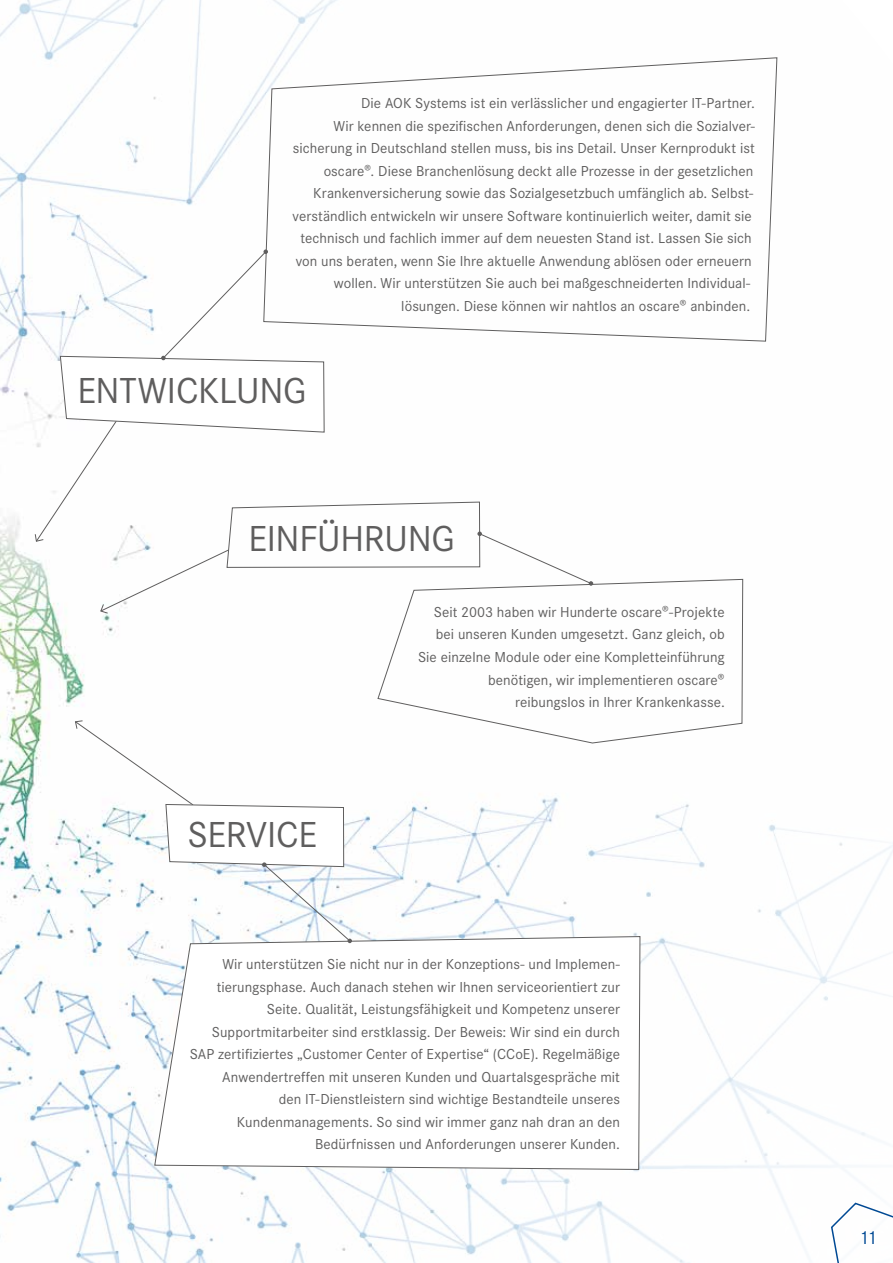
<style>
.page{position:relative;width:893px;height:1263px;background:#fff}
.page>*{position:absolute;margin:0;border:0;box-sizing:border-box;transform-origin:0 0}
.t1{font:37.5px "Corporate S";letter-spacing:-.005em;color:#5f5e5e}
.t2{font:19.5px "Corporate S";color:#004994}
.t3{font:15px/22.5px "Corporate S";letter-spacing:.005em;color:#5f5e5e;text-align:right}
</style>
<div class="page">
<img style="left:0;top:0;width:893px;height:1263px">
<svg style="left:263px;top:57px;width:515px;height:285px"></svg>
<svg style="left:377px;top:579px;width:366px;height:165px"></svg>
<svg style="left:34px;top:249px;width:559px;height:365px"></svg>
<svg style="left:830px;top:1200px;width:63px;height:63px"></svg>
<svg style="left:154px;top:936px;width:487px;height:234px"></svg>
<svg style="left:74px;top:720px;width:278px;height:223px"></svg>
<p class="t3" style="left:361px;top:92px;width:395px">Die AOK Systems ist ein verlässlicher und engagierter IT-Partner.</p>
<p class="t3" style="left:334px;top:115px;width:423px">Wir kennen die spezifischen Anforderungen, denen sich die Sozialver-</p>
<p class="t3" style="left:293px;top:137px;width:463px">sicherung in Deutschland stellen muss, bis ins Detail. Unser Kernprodukt ist</p>
<p class="t3" style="left:324px;top:160px;width:431px">oscare®. Diese Branchenlösung deckt alle Prozesse in der gesetzlichen</p>
<p class="t3" style="left:313px;top:182px;width:441px">Krankenversicherung sowie das Sozialgesetzbuch umfänglich ab. Selbst-</p>
<p class="t3" style="left:293px;top:205px;width:461px">verständlich entwickeln wir unsere Software kontinuierlich weiter, damit sie</p>
<p class="t3" style="left:300px;top:227px;width:453px">technisch und fachlich immer auf dem neuesten Stand ist. Lassen Sie sich</p>
<p class="t3" style="left:296px;top:250px;width:457px">von uns beraten, wenn Sie Ihre aktuelle Anwendung ablösen oder erneuern</p>
<p class="t3" style="left:334px;top:272px;width:418px">wollen. Wir unterstützen Sie auch bei maßgeschneiderten Individual-</p>
<p class="t3" style="left:401px;top:295px;width:350px">lösungen. Diese können wir nahtlos an oscare® anbinden.</p>
<h1 class="t1" style="left:77px;top:370px;width:231px">ENTWICKLUNG</h1>
<h1 class="t1" style="left:248px;top:518px;width:208px">EINFÜHRUNG</h1>
<h1 class="t1" style="left:187px;top:814px;width:131px">SERVICE</h1>
<p class="t3" style="left:418px;top:601px;width:308px">Seit 2003 haben wir Hunderte oscare®-Projekte bei unseren Kunden umgesetzt. Ganz gleich, ob Sie einzelne Module oder eine Kompletteinführung benötigen, wir implementieren oscare® reibungslos in Ihrer Krankenkasse.</p>
<p class="t3" style="left:190px;top:953px;width:432px">Wir unterstützen Sie nicht nur in der Konzeptions- und Implemen&shy;tierungsphase. Auch danach stehen wir Ihnen serviceorientiert zur Seite. Qualität, Leistungsfähigkeit und Kompetenz unserer Supportmitarbeiter sind erstklassig. Der Beweis: Wir sind ein durch SAP zertifiziertes „Customer Center of Expertise“ (CCoE). Regelmäßige Anwendertreffen mit unseren Kunden und Quartalsgespräche mit<br>den IT-Dienstleistern sind wichtige Bestandteile unseres Kundenmanagements. So sind wir immer ganz nah dran an den Bedürfnissen und Anforderungen unserer Kunden.</p>
<h2 class="t2" style="left:859px;top:1226px;width:20px">11</h2>
</div>
